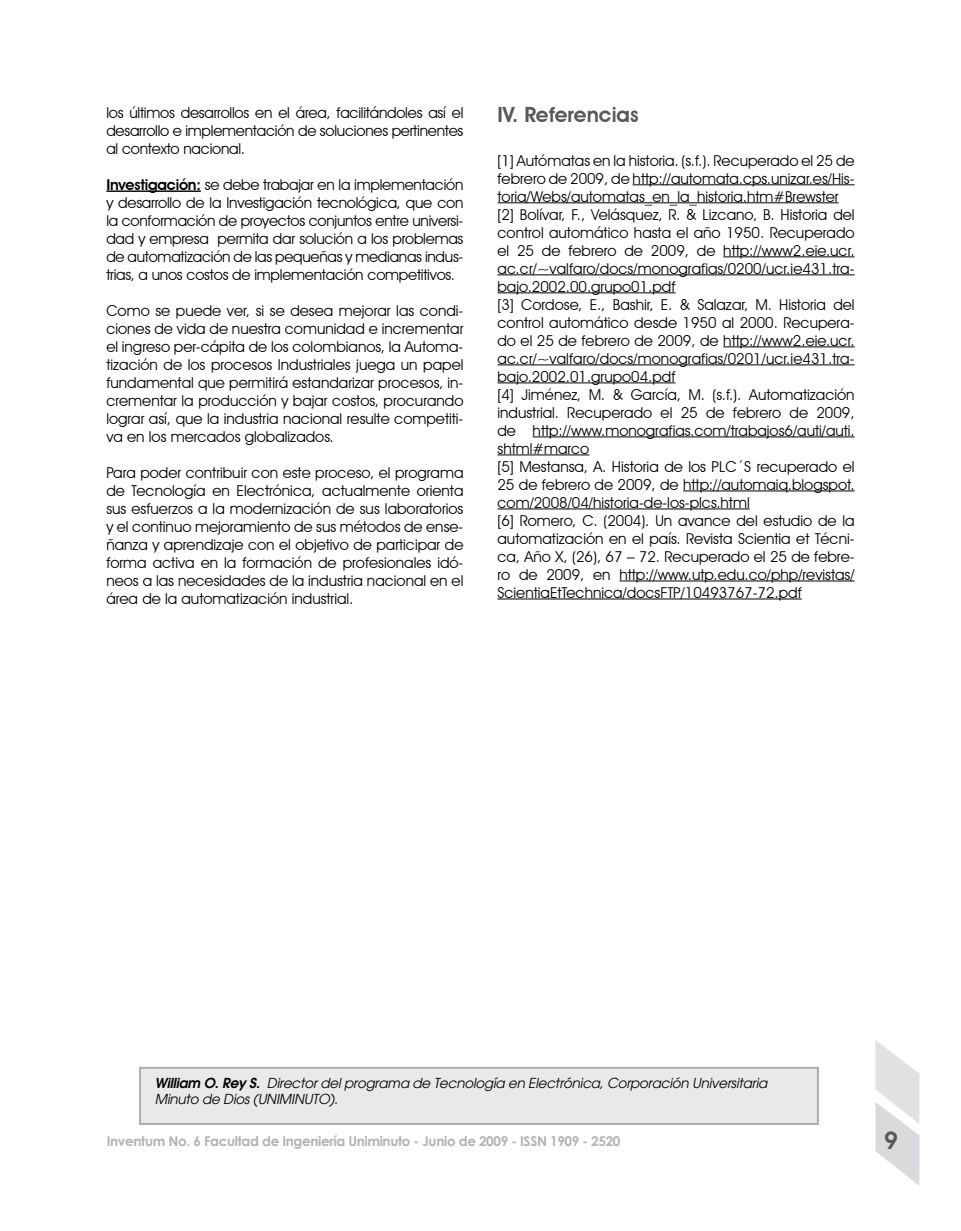
<style>
.page{position:relative;width:961px;height:1231px;background:#fff}
.page>*{position:absolute;margin:0;border:0;box-sizing:border-box;transform-origin:0 0}
.t1{font:600 21px "Avant Garde IT Cby BT";color:#58585a}
.t2{font:15px/18px "Avant Garde IT Cby BT";color:#000;text-align:justify}
.t3{font:italic 13.5px/16.2px "Avant Garde";letter-spacing:-.015em;color:#000}
.t4{font:700 13.5px "Century Gothic";letter-spacing:-.025em;color:#b1b2b4}
.s1{font-weight:600}
</style>
<div class="page">
<svg style="left:875px;top:1040px;width:44px;height:145px"></svg>
<div style="left:139px;top:1066px;width:679px;height:58px;background:#e8e9e9"></div>
<div style="left:140px;top:1068px;width:677px;height:55px;border:1px solid #a7a8aa"></div>
<hr style="left:106px;top:190px;width:95px;height:2px;background:#000">
<hr style="left:632px;top:184px;width:222px;height:1px;background:#000">
<hr style="left:497px;top:202px;width:341px;height:1px;background:#000">
<hr style="left:723px;top:256px;width:131px;height:1px;background:#000">
<hr style="left:497px;top:274px;width:357px;height:1px;background:#000">
<hr style="left:497px;top:292px;width:178px;height:1px;background:#000">
<hr style="left:723px;top:346px;width:131px;height:1px;background:#000">
<hr style="left:497px;top:364px;width:357px;height:1px;background:#000">
<hr style="left:497px;top:382px;width:178px;height:1px;background:#000">
<hr style="left:532px;top:436px;width:322px;height:1px;background:#000">
<hr style="left:497px;top:454px;width:92px;height:1px;background:#000">
<hr style="left:683px;top:490px;width:171px;height:1px;background:#000">
<hr style="left:497px;top:508px;width:252px;height:1px;background:#000">
<hr style="left:619px;top:580px;width:235px;height:1px;background:#000">
<hr style="left:497px;top:598px;width:304px;height:1px;background:#000">
<p class="t2" style="left:106px;top:103px;width:358px">los últimos desarrollos en el área, facilitándoles así el desarrollo e implementación de soluciones pertinentes al contexto nacional.</p>
<p class="t2" style="left:106px;top:175px;width:358px"><span class="s1">Investigación:</span> se debe trabajar en la implementación y desarrollo de la Investigación tecnológica, que con la conformación de proyectos conjuntos entre universi&shy;dad y empresa permita dar solución a los problemas de automatización de las pequeñas y medianas indus&shy;trias, a unos costos de implementación competitivos.</p>
<p class="t2" style="left:106px;top:301px;width:358px">Como se puede ver, si se desea mejorar las condi&shy;ciones de vida de nuestra comunidad e incrementar el ingreso per-cápita de los colombianos, la Automa&shy;tización de los procesos Industriales juega un papel fundamental que permitirá estandarizar procesos, in&shy;crementar la producción y bajar costos, procurando lograr así, que la industria nacional resulte competiti&shy;va en los mercados globalizados.</p>
<p class="t2" style="left:106px;top:463px;width:358px">Para poder contribuir con este proceso, el programa de Tecnología en Electrónica, actualmente orienta sus esfuerzos a la modernización de sus laboratorios y el continuo mejoramiento de sus métodos de ense&shy;ñanza y aprendizaje con el objetivo de participar de forma activa en la formación de profesionales idó&shy;neos a las necesidades de la industria nacional en el área de la automatización industrial.</p>
<h1 class="t1" style="left:497px;top:102px;width:143px">IV. Referencias</h1>
<p class="t2" style="left:497px;top:151px;width:358px;text-align:left">[1] Autómatas en la historia. (s.f.). Recuperado el 25 de febrero de 2009, de http://automata.cps.unizar.es/His&shy;toria/Webs/automatas_en_la_historia.htm#Brewster [2] Bolívar, F., Velásquez, R. &amp; Lizcano, B. Historia del control automático hasta el año 1950. Recuperado el 25 de febrero de 2009, de http://www2.eie.ucr. ac.cr/~valfaro/docs/monografias/0200/ucr.ie431.tra&shy;bajo.2002.00.grupo01.pdf<br>[3] Cordose, E., Bashir, E. &amp; Salazar, M. Historia del control automático desde 1950 al 2000. Recupera&shy;do el 25 de febrero de 2009, de http://www2.eie.ucr. ac.cr/~valfaro/docs/monografias/0201/ucr.ie431.tra&shy;bajo.2002.01.grupo04.pdf<br>[4] Jiménez, M. &amp; García, M. (s.f.). Automatización industrial. Recuperado el 25 de febrero de 2009, de http://www.monografias.com/trabajos6/auti/auti. shtml#marco<br>[5] Mestansa, A. Historia de los PLC´S recuperado el 25 de febrero de 2009, de http://automaiq.blogspot. com/2008/04/historia-de-los-plcs.html<br>[6] Romero, C. (2004). Un avance del estudio de la automatización en el país. Revista Scientia et Técni&shy;ca, Año X, (26), 67 – 72. Recuperado el 25 de febre&shy;ro de 2009, en http://www.utp.edu.co/php/revistas/ ScientiaEtTechnica/docsFTP/10493767-72.pdf</p>
<p class="t3" style="left:155px;top:1075px;width:614px"><span class="s1">William O. Rey S.</span> Director del programa de Tecnología en Electrónica, Corporación Universitaria<br>Minuto de Dios (UNIMINUTO).</p>
<p class="t4" style="left:107px;top:1130px;width:515px">Inventum No. 6 Facultad de Ingeniería Uniminuto - Junio de 2009 - ISSN 1909 - 2520</p>
</div>
